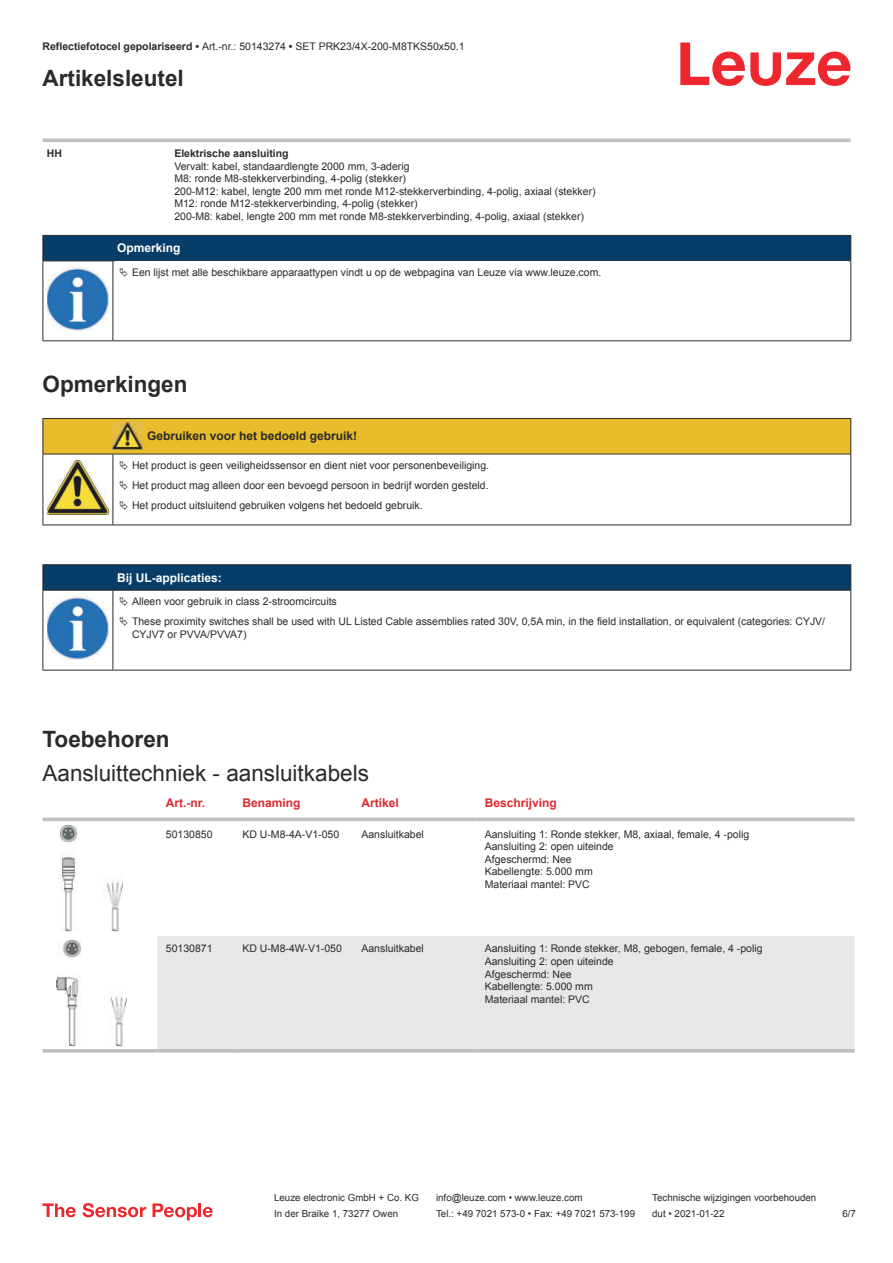
<style>
.page{position:relative;width:893px;height:1263px;background:#fff}
.page>*{position:absolute;margin:0;border:0;box-sizing:border-box;transform-origin:0 0}
.t1{font:700 22.5px "Arial";color:#2b292a}
.t2{font:22.5px "Arial";color:#2b292a}
.t3{font:700 12px "Arial";color:#db2a30}
.t4{font:700 12px "Arial";color:#2b292a}
.t5{font:700 12px "Arial";color:#fff}
.t6{font:10.5px/12.6px "Arial";color:#2b292a}
.t7{font:700 10.5px "Arial";color:#2b292a}
.t8{font:9.75px "Arial";color:#2b292a}
.s1{font-weight:700}
</style>
<div class="page">
<svg style="left:680px;top:43px;width:170px;height:43px"></svg>
<svg style="left:43px;top:138px;width:807px;height:1px"></svg>
<hr style="left:43px;top:139px;width:127px;height:3px;background:#bdbfc1">
<hr style="left:170px;top:139px;width:680px;height:3px;background:#bdbfc1">
<svg style="left:43px;top:817px;width:812px;height:236px"></svg>
<div style="left:157px;top:936px;width:698px;height:113px;background:#e6e7e9"></div>
<hr style="left:43px;top:818px;width:114px;height:3px;background:#bdbfc1">
<hr style="left:157px;top:818px;width:77px;height:3px;background:#bdbfc1">
<hr style="left:234px;top:818px;width:119px;height:3px;background:#bdbfc1">
<hr style="left:353px;top:818px;width:123px;height:3px;background:#bdbfc1">
<hr style="left:476px;top:818px;width:379px;height:3px;background:#bdbfc1">
<hr style="left:43px;top:1049px;width:114px;height:3px;background:#bdbfc1">
<hr style="left:157px;top:1049px;width:77px;height:3px;background:#bdbfc1">
<hr style="left:234px;top:1049px;width:119px;height:3px;background:#bdbfc1">
<hr style="left:353px;top:1049px;width:123px;height:3px;background:#bdbfc1">
<hr style="left:476px;top:1049px;width:379px;height:3px;background:#bdbfc1">
<img style="left:60px;top:825px;width:63px;height:107px">
<img style="left:56px;top:940px;width:70px;height:106px">
<svg style="left:43px;top:1203px;width:33px;height:14px"></svg>
<svg style="left:83px;top:1203px;width:63px;height:14px"></svg>
<svg style="left:153px;top:1203px;width:44px;height:17px"></svg>
<hr style="left:198px;top:1203px;width:3px;height:14px;background:#ed272d">
<svg style="left:203px;top:1207px;width:10px;height:10px"></svg>
<hr style="left:43px;top:261px;width:70px;height:1px;background:#2b292a">
<svg style="left:43px;top:235px;width:808px;height:26px;background:#083c65"></svg>
<hr style="left:113px;top:261px;width:738px;height:1px;background:#2b292a">
<hr style="left:43px;top:261px;width:1px;height:75px;background:#2b292a">
<hr style="left:113px;top:261px;width:1px;height:75px;background:#2b292a">
<hr style="left:850px;top:261px;width:1px;height:75px;background:#2b292a">
<hr style="left:43px;top:340px;width:70px;height:1px;background:#2b292a">
<hr style="left:113px;top:340px;width:738px;height:1px;background:#2b292a">
<img style="left:47px;top:267px;width:61px;height:63px">
<hr style="left:43px;top:525px;width:70px;height:1px;background:#2b292a">
<hr style="left:113px;top:525px;width:30px;height:1px;background:#2b292a">
<hr style="left:143px;top:525px;width:708px;height:1px;background:#2b292a">
<svg style="left:44px;top:644px;width:806px;height:26px"></svg>
<hr style="left:43px;top:564px;width:70px;height:1px;background:#2b292a">
<hr style="left:113px;top:564px;width:738px;height:1px;background:#2b292a">
<hr style="left:43px;top:591px;width:1px;height:75px;background:#2b292a">
<hr style="left:113px;top:591px;width:1px;height:75px;background:#2b292a">
<hr style="left:850px;top:591px;width:1px;height:75px;background:#2b292a">
<hr style="left:43px;top:670px;width:70px;height:1px;background:#2b292a">
<hr style="left:113px;top:670px;width:738px;height:1px;background:#2b292a">
<img style="left:47px;top:644px;width:61px;height:15px">
<svg style="left:43px;top:418px;width:808px;height:107px"></svg>
<svg style="left:43px;top:565px;width:808px;height:79px"></svg>
<p class="t6" style="left:43px;top:41px;width:424px"><span class="s1">Reflectiefotocel gepolariseerd •</span> Art.-nr.: 50143274 <span class="s1">•</span> SET PRK23/4X-200-M8TKS50x50.1</p>
<h1 class="t1" style="left:43px;top:70px;width:143px">Artikelsleutel</h1>
<p class="t7" style="left:47px;top:149px;width:17px">HH</p>
<p class="t7" style="left:174px;top:149px;width:116px">Elektrische aansluiting</p>
<p class="t6" style="left:174px;top:161px;width:423px">Vervalt: kabel, standaardlengte 2000 mm, 3-aderig<br>M8: ronde M8-stekkerverbinding, 4-polig (stekker)<br>200-M12: kabel, lengte 200 mm met ronde M12-stekkerverbinding, 4-polig, axiaal (stekker)<br>M12: ronde M12-stekkerverbinding, 4-polig (stekker)<br>200-M8: kabel, lengte 200 mm met ronde M8-stekkerverbinding, 4-polig, axiaal (stekker)</p>
<p class="t5" style="left:117px;top:244px;width:65px">Opmerking</p>
<p class="t6" style="left:132px;top:267px;width:471px">Een lijst met alle beschikbare apparaattypen vindt u op de webpagina van Leuze via www.leuze.com.</p>
<h1 class="t1" style="left:43px;top:376px;width:147px">Opmerkingen</h1>
<p class="t4" style="left:147px;top:432px;width:212px">Gebruiken voor het bedoeld gebruik!</p>
<p class="t6" style="left:132px;top:456px;width:359px;line-height:20.2px;text-align:justify">Het product is geen veiligheidssensor en dient niet voor personenbeveiliging.<br>Het product mag alleen door een bevoegd persoon in bedrijf worden gesteld.<br>Het product uitsluitend gebruiken volgens het bedoeld gebruik.</p>
<p class="t5" style="left:117px;top:573px;width:106px">Bij UL-applicaties:</p>
<p class="t6" style="left:132px;top:592px;width:695px;line-height:20.2px">Alleen voor gebruik in class 2-stroomcircuits<br>These proximity switches shall be used with UL Listed Cable assemblies rated 30V, 0,5A min, in the field installation, or equivalent (categories: CYJV/</p>
<p class="t6" style="left:132px;top:629px;width:116px">CYJV7 or PVVA/PVVA7)</p>
<h1 class="t1" style="left:43px;top:730px;width:129px">Toebehoren</h1>
<h1 class="t2" style="left:43px;top:764px;width:328px">Aansluittechniek - aansluitkabels</h1>
<p class="t3" style="left:166px;top:798px;width:41px">Art.-nr.</p>
<p class="t3" style="left:242px;top:798px;width:60px">Benaming</p>
<p class="t3" style="left:361px;top:798px;width:39px">Artikel</p>
<p class="t3" style="left:485px;top:798px;width:74px">Beschrijving</p>
<p class="t6" style="left:166px;top:829px;width:48px">50130850</p>
<p class="t6" style="left:242px;top:829px;width:98px">KD U-M8-4A-V1-050</p>
<p class="t6" style="left:361px;top:829px;width:64px">Aansluitkabel</p>
<p class="t6" style="left:485px;top:829px;width:266px">Aansluiting 1: Ronde stekker, M8, axiaal, female, 4 -polig<br>Aansluiting 2: open uiteinde<br>Afgeschermd: Nee<br>Kabellengte: 5.000 mm<br>Materiaal mantel: PVC</p>
<p class="t6" style="left:166px;top:943px;width:48px">50130871</p>
<p class="t6" style="left:242px;top:943px;width:101px">KD U-M8-4W-V1-050</p>
<p class="t6" style="left:361px;top:943px;width:64px">Aansluitkabel</p>
<p class="t6" style="left:485px;top:943px;width:279px">Aansluiting 1: Ronde stekker, M8, gebogen, female, 4 -polig<br>Aansluiting 2: open uiteinde<br>Afgeschermd: Nee<br>Kabellengte: 5.000 mm<br>Materiaal mantel: PVC</p>
<p class="t8" style="left:274px;top:1194px;width:146px">Leuze electronic GmbH + Co. KG</p>
<p class="t8" style="left:436px;top:1194px;width:148px">info@leuze.com • www.leuze.com</p>
<p class="t8" style="left:652px;top:1194px;width:166px">Technische wijzigingen voorbehouden</p>
<p class="t8" style="left:274px;top:1210px;width:126px">In der Braike 1, 73277 Owen</p>
<p class="t8" style="left:436px;top:1210px;width:201px">Tel.: +49 7021 573-0 • Fax: +49 7021 573-199</p>
<p class="t8" style="left:652px;top:1210px;width:74px">dut • 2021-01-22</p>
<p class="t8" style="left:842px;top:1210px;width:15px">6 /7</p>
</div>
